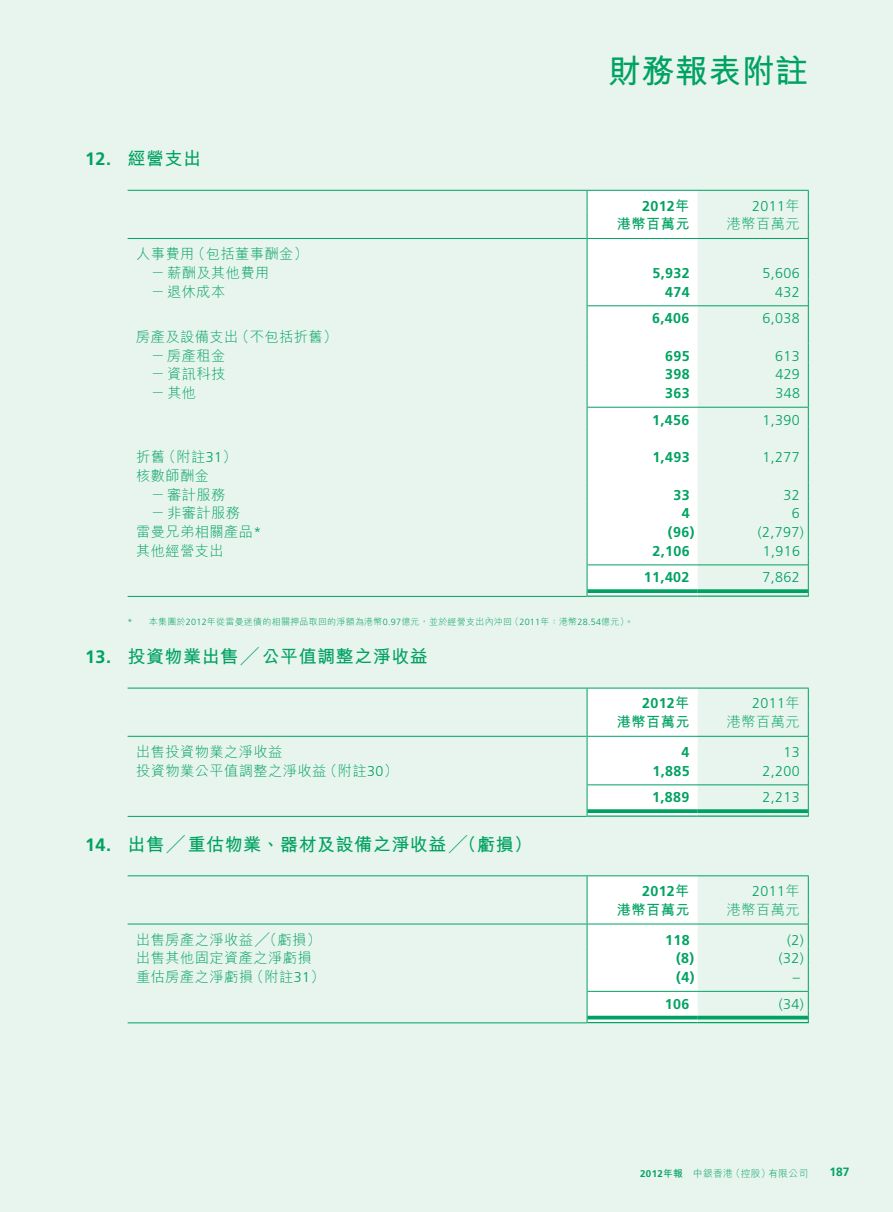
<style>
.page{position:relative;width:893px;height:1212px;background:#fff}
.page>*{position:absolute;margin:0;border:0;box-sizing:border-box;transform-origin:0 0}
.t1{font:33px "M Hei HK Bold E Ten B5 H";letter-spacing:.015em;color:#00a261}
.t2{font:18px "M Hei HK Bold E Ten B5 H";letter-spacing:.03em;color:#00a261}
.t3{font:14.25px/18.8px "M Hei HK Light E Ten B5 H";letter-spacing:.03em;color:#00a261}
.t4{font:300 14.25px "Frutiger LT Std";letter-spacing:.03em;color:#00a261}
.t5{font:700 14.25px "Frutiger LT Std";letter-spacing:.03em;color:#00a261}
.t6{font:14.25px "M Hei HK Bold E Ten B5 H";letter-spacing:.03em;color:#00a261}
.t7{font:700 12px "Frutiger LT Std";color:#00a261}
.t8{font:9.75px "M Hei HK Light E Ten B5 H";letter-spacing:.03em;color:#00a261}
.t9{font:9px "M Hei HK Light E Ten B5 H";letter-spacing:.03em;color:#00a261}
.s1{font-family:"Frutiger LT Std";font-weight:700}
.s2{font-family:"M Hei HK Bold E Ten B5 H";font-weight:400}
.s3{font-family:"M Hei HK Light E Ten B5 H";font-weight:400}
.s4{font-family:"Frutiger LT Std";font-weight:300}
.s5{font-family:"M Hei HK Bold E Ten B5 H"}
</style>
<div class="page">
<div style="left:0;top:0;width:892px;height:1212px;background:#e8f4ee"></div>
<svg style="left:587px;top:191px;width:110px;height:405px;background:#f0f9f5"></svg>
<hr style="left:128px;top:190px;width:459px;height:1px;background:#00a261">
<hr style="left:587px;top:190px;width:221px;height:1px;background:#00a261">
<svg style="left:586px;top:191px;width:1px;height:406px"></svg>
<svg style="left:807px;top:191px;width:1px;height:406px"></svg>
<hr style="left:128px;top:238px;width:458px;height:1px;background:#00a261">
<hr style="left:587px;top:238px;width:220px;height:1px;background:#00a261">
<hr style="left:587px;top:305px;width:220px;height:1px;background:#00a261">
<hr style="left:587px;top:407px;width:220px;height:1px;background:#00a261">
<hr style="left:587px;top:565px;width:220px;height:1px;background:#00a261">
<hr style="left:128px;top:596px;width:458px;height:1px;background:#00a261">
<svg style="left:587px;top:589px;width:110px;height:4px"></svg>
<hr style="left:587px;top:596px;width:110px;height:1px;background:#00a261">
<svg style="left:697px;top:589px;width:110px;height:4px"></svg>
<hr style="left:697px;top:596px;width:110px;height:1px;background:#00a261">
<hr style="left:128px;top:688px;width:459px;height:1px;background:#00a261">
<hr style="left:587px;top:688px;width:221px;height:1px;background:#00a261">
<div style="left:586px;top:688px;width:111px;height:129px;background:#fff"></div>
<svg style="left:807px;top:688px;width:1px;height:129px"></svg>
<hr style="left:128px;top:736px;width:458px;height:1px;background:#00a261">
<hr style="left:587px;top:736px;width:220px;height:1px;background:#00a261">
<hr style="left:587px;top:784px;width:220px;height:1px;background:#00a261">
<hr style="left:128px;top:816px;width:458px;height:1px;background:#00a261">
<svg style="left:587px;top:809px;width:110px;height:4px"></svg>
<hr style="left:587px;top:816px;width:110px;height:1px;background:#00a261">
<svg style="left:697px;top:809px;width:110px;height:4px"></svg>
<hr style="left:697px;top:816px;width:110px;height:1px;background:#00a261">
<hr style="left:128px;top:875px;width:459px;height:1px;background:#00a261">
<hr style="left:587px;top:875px;width:221px;height:1px;background:#00a261">
<div style="left:586px;top:876px;width:111px;height:147px;background:#fff"></div>
<svg style="left:807px;top:876px;width:1px;height:147px"></svg>
<hr style="left:128px;top:924px;width:458px;height:1px;background:#00a261">
<hr style="left:587px;top:924px;width:220px;height:1px;background:#00a261">
<hr style="left:587px;top:991px;width:220px;height:1px;background:#00a261">
<hr style="left:128px;top:1022px;width:458px;height:1px;background:#00a261">
<hr style="left:587px;top:1016px;width:110px;height:3px;background:#00a261">
<hr style="left:587px;top:1022px;width:110px;height:1px;background:#00a261">
<hr style="left:697px;top:1016px;width:110px;height:3px;background:#00a261">
<hr style="left:697px;top:1022px;width:110px;height:1px;background:#00a261">
<p class="t2" style="left:85px;top:152px;width:118px"><span class="s1">12.</span> 經營支出</p>
<p class="t3" style="left:151px;top:246px;width:159px;text-indent:-15px">人事費用（包括董事酬金）－薪酬及其他費用</p>
<h1 class="t1" style="left:608px;top:58px;width:202px">財務報表附註</h1>
<p class="t5" style="left:642px;top:197px;width:49px">2012<span class="s2">年</span></p>
<p class="t4" style="left:752px;top:200px;width:49px">2011<span class="s3">年</span></p>
<p class="t6" style="left:616px;top:219px;width:74px">港幣百萬元</p>
<p class="t3" style="left:727px;top:217px;width:74px">港幣百萬元</p>
<p class="t5" style="left:652px;top:265px;width:39px">5,932</p>
<p class="t4" style="left:762px;top:267px;width:39px">5,606</p>
<p class="t3" style="left:151px;top:284px;width:76px">－退休成本</p>
<p class="t5" style="left:665px;top:283px;width:26px">474</p>
<p class="t4" style="left:775px;top:286px;width:26px">432</p>
<p class="t5" style="left:652px;top:310px;width:39px">6,406</p>
<p class="t4" style="left:762px;top:312px;width:39px">6,038</p>
<p class="t3" style="left:151px;top:329px;width:188px;text-indent:-15px">房產及設備支出（不包括折舊）－房產租金</p>
<p class="t5" style="left:665px;top:347px;width:26px">695</p>
<p class="t4" style="left:775px;top:350px;width:26px">613</p>
<p class="t3" style="left:151px;top:367px;width:76px">－資訊科技</p>
<p class="t5" style="left:665px;top:366px;width:26px">398</p>
<p class="t4" style="left:775px;top:368px;width:26px">429</p>
<p class="t3" style="left:151px;top:385px;width:47px">－其他</p>
<p class="t5" style="left:665px;top:385px;width:26px">363</p>
<p class="t4" style="left:775px;top:387px;width:26px">348</p>
<p class="t5" style="left:652px;top:411px;width:39px">1,456</p>
<p class="t4" style="left:762px;top:413px;width:39px">1,390</p>
<p class="t3" style="left:136px;top:449px;width:102px">折舊（附註<span class="s4">31</span>）</p>
<p class="t5" style="left:652px;top:449px;width:39px">1,493</p>
<p class="t4" style="left:762px;top:451px;width:39px">1,277</p>
<p class="t3" style="left:151px;top:468px;width:76px;text-indent:-15px">核數師酬金－審計服務</p>
<p class="t5" style="left:673px;top:486px;width:18px">33</p>
<p class="t4" style="left:783px;top:488px;width:18px">32</p>
<p class="t3" style="left:151px;top:506px;width:91px">－非審計服務</p>
<p class="t5" style="left:681px;top:505px;width:9px">4</p>
<p class="t4" style="left:792px;top:507px;width:9px">6</p>
<p class="t3" style="left:136px;top:524px;width:127px">雷曼兄弟相關產品<span class="s4">*</span></p>
<p class="t5" style="left:668px;top:524px;width:28px">(96)</p>
<p class="t4" style="left:757px;top:526px;width:47px">(2,797)</p>
<p class="t3" style="left:136px;top:543px;width:89px">其他經營支出</p>
<p class="t5" style="left:652px;top:543px;width:39px">2,106</p>
<p class="t4" style="left:762px;top:545px;width:39px">1,916</p>
<p class="t5" style="left:644px;top:569px;width:47px">11,402</p>
<p class="t4" style="left:762px;top:571px;width:39px">7,862</p>
<p class="t9" style="left:128px;top:619px;width:507px"><span class="s4">*</span> 本集團於<span class="s4">2012</span>年從雷曼迷債的相關押品取回的淨額為港幣<span class="s4">0.97</span>億元，並於經營支出內沖回（<span class="s4">2011</span>年：港幣<span class="s4">28.54</span>億元）。</p>
<p class="t2" style="left:85px;top:649px;width:344px"><span class="s1">13.</span> 投資物業出售╱公平值調整之淨收益</p>
<p class="t5" style="left:642px;top:695px;width:49px">2012<span class="s2">年</span></p>
<p class="t4" style="left:752px;top:697px;width:49px">2011<span class="s3">年</span></p>
<p class="t6" style="left:616px;top:716px;width:74px">港幣百萬元</p>
<p class="t3" style="left:727px;top:714px;width:74px">港幣百萬元</p>
<p class="t3" style="left:136px;top:744px;width:148px">出售投資物業之淨收益</p>
<p class="t5" style="left:681px;top:744px;width:9px">4</p>
<p class="t4" style="left:783px;top:746px;width:18px">13</p>
<p class="t3" style="left:136px;top:763px;width:263px">投資物業公平值調整之淨收益（附註<span class="s4">30</span>）</p>
<p class="t5" style="left:652px;top:763px;width:39px">1,885</p>
<p class="t4" style="left:762px;top:765px;width:39px">2,200</p>
<p class="t5" style="left:652px;top:789px;width:39px">1,889</p>
<p class="t4" style="left:762px;top:791px;width:39px">2,213</p>
<p class="t2" style="left:85px;top:837px;width:448px"><span class="s1">14.</span> 出售╱重估物業、器材及設備之淨收益╱（虧損）</p>
<p class="t5" style="left:642px;top:883px;width:49px">2012<span class="s2">年</span></p>
<p class="t4" style="left:752px;top:885px;width:49px">2011<span class="s3">年</span></p>
<p class="t6" style="left:616px;top:904px;width:74px">港幣百萬元</p>
<p class="t3" style="left:727px;top:902px;width:74px">港幣百萬元</p>
<p class="t3" style="left:136px;top:932px;width:186px">出售房產之淨收益╱（虧損）</p>
<p class="t5" style="left:665px;top:931px;width:26px">118</p>
<p class="t4" style="left:787px;top:934px;width:18px">(2)</p>
<p class="t3" style="left:136px;top:951px;width:177px">出售其他固定資產之淨虧損</p>
<p class="t5" style="left:676px;top:950px;width:20px">(8)</p>
<p class="t4" style="left:778px;top:952px;width:26px">(32)</p>
<p class="t3" style="left:136px;top:969px;width:190px">重估房產之淨虧損（附註<span class="s4">31</span>）</p>
<p class="t5" style="left:676px;top:969px;width:20px">(4)</p>
<p class="t4" style="left:792px;top:971px;width:9px">–</p>
<p class="t5" style="left:665px;top:995px;width:26px">106</p>
<p class="t4" style="left:778px;top:998px;width:26px">(34)</p>
<p class="t8" style="left:640px;top:1169px;width:169px"><span class="s1">2012</span><span class="s5">年報</span>　中銀香港（控股）有限公司</p>
<p class="t7" style="left:829px;top:1165px;width:22px">187</p>
</div>
